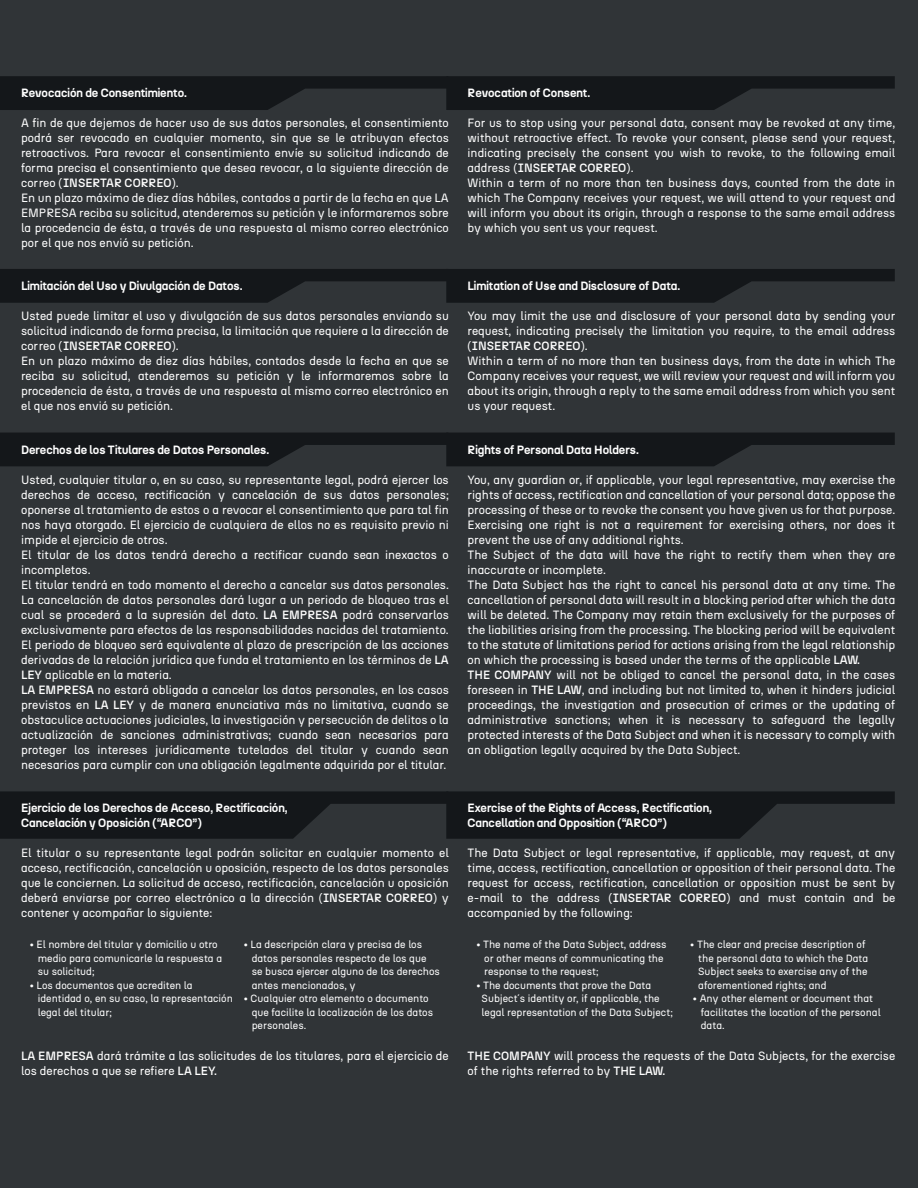
<style>
.page{position:relative;width:918px;height:1188px;background:#303437}
.page>*{position:absolute;margin:0;border:0;box-sizing:border-box;transform-origin:0 0}
.t1{font:12px/15px "N27";color:#fff}
.t2{font:700 12px/15px "N27";color:#fff}
.t3{font:10.5px/13.5px "N27";color:#fff}
.s1{font-weight:500}
</style>
<div class="page">
<svg style="left:0;top:76px;width:895px;height:34px"></svg>
<svg style="left:0;top:269px;width:895px;height:34px"></svg>
<svg style="left:0;top:433px;width:895px;height:33px"></svg>
<svg style="left:0;top:791px;width:895px;height:48px"></svg>
<p class="t2" style="left:21px;top:86px;width:167px">Revocación de Consentimiento.</p>
<p class="t1" style="left:21px;top:115px;width:429px">A fin de que dejemos de hacer uso de sus datos personales, el consentimiento podrá ser revocado en cualquier momento, sin que se le atribuyan efectos retroactivos. Para revocar el consentimiento envíe su solicitud indicando de forma precisa el consentimiento que desea revocar, a la siguiente dirección de correo (<span class="s1">INSERTAR CORREO</span>).<br>En un plazo máximo de diez días hábiles, contados a partir de la fecha en que LA EMPRESA reciba su solicitud, atenderemos su petición y le informaremos sobre la procedencia de ésta, a través de una respuesta al mismo correo electrónico por el que nos envió su petición.</p>
<p class="t2" style="left:21px;top:278px;width:223px">Limitación del Uso y Divulgación de Datos.</p>
<p class="t1" style="left:21px;top:308px;width:429px">Usted puede limitar el uso y divulgación de sus datos personales enviando su solicitud indicando de forma precisa, la limitación que requiere a la dirección de correo (<span class="s1">INSERTAR CORREO</span>).<br>En un plazo máximo de diez días hábiles, contados desde la fecha en que se reciba su solicitud, atenderemos su petición y le informaremos sobre la procedencia de ésta, a través de una respuesta al mismo correo electrónico en el que nos envió su petición.</p>
<p class="t2" style="left:21px;top:442px;width:250px">Derechos de los Titulares de Datos Personales.</p>
<p class="t1" style="left:21px;top:472px;width:429px">Usted, cualquier titular o, en su caso, su representante legal, podrá ejercer los derechos de acceso, rectificación y cancelación de sus datos personales; oponerse al tratamiento de estos o a revocar el consentimiento que para tal fin nos haya otorgado. El ejercicio de cualquiera de ellos no es requisito previo ni impide el ejercicio de otros.<br>El titular de los datos tendrá derecho a rectificar cuando sean inexactos o incompletos.<br>El titular tendrá en todo momento el derecho a cancelar sus datos personales.<br>La cancelación de datos personales dará lugar a un periodo de bloqueo tras el cual se procederá a la supresión del dato. <span class="s1">LA EMPRESA</span> podrá conservarlos exclusivamente para efectos de las responsabilidades nacidas del tratamiento.<br>El periodo de bloqueo será equivalente al plazo de prescripción de las acciones derivadas de la relación jurídica que funda el tratamiento en los términos de <span class="s1">LA LEY</span> aplicable en la materia.<br><span class="s1">LA EMPRESA</span> no estará obligada a cancelar los datos personales, en los casos previstos en <span class="s1">LA LEY</span> y de manera enunciativa más no limitativa, cuando se obstaculice actuaciones judiciales, la investigación y persecución de delitos o la actualización de sanciones administrativas; cuando sean necesarios para proteger los intereses jurídicamente tutelados del titular y cuando sean necesarios para cumplir con una obligación legalmente adquirida por el titular.</p>
<p class="t2" style="left:21px;top:801px;width:268px">Ejercicio de los Derechos de Acceso, Rectificación,<br>Cancelación y Oposición (“ARCO”)</p>
<p class="t1" style="left:21px;top:846px;width:429px;text-align:justify">El titular o su representante legal podrán solicitar en cualquier momento el acceso, rectificación, cancelación u oposición, respecto de los datos personales que le conciernen. La solicitud de acceso, rectificación, cancelación u oposición deberá enviarse por correo electrónico a la dirección (<span class="s1">INSERTAR CORREO</span>) y contener y acompañar lo siguiente:</p>
<p class="t3" style="left:38px;top:938px;width:186px;text-indent:-8px">• El nombre del titular y domicilio u otro medio para comunicarle la respuesta a su solicitud;</p>
<p class="t3" style="left:38px;top:978px;width:197px;text-indent:-8px">• Los documentos que acrediten la identidad o, en su caso, la representación legal del titular;</p>
<p class="t3" style="left:252px;top:938px;width:190px;text-indent:-8px">• La descripción clara y precisa de los datos personales respecto de los que se busca ejercer alguno de los derechos antes mencionados, y</p>
<p class="t3" style="left:252px;top:992px;width:183px;text-indent:-8px">• Cualquier otro elemento o documento que facilite la localización de los datos personales.</p>
<p class="t1" style="left:21px;top:1048px;width:429px"><span class="s1">LA EMPRESA</span> dará trámite a las solicitudes de los titulares, para el ejercicio de los derechos a que se refiere <span class="s1">LA LEY.</span></p>
<p class="t2" style="left:468px;top:86px;width:124px">Revocation of Consent.</p>
<p class="t1" style="left:468px;top:115px;width:429px">For us to stop using your personal data, consent may be revoked at any time, without retroactive effect. To revoke your consent, please send your request, indicating precisely the consent you wish to revoke, to the following email address (<span class="s1">INSERTAR CORREO</span>).<br>Within a term of no more than ten business days, counted from the date in which The Company receives your request, we will attend to your request and will inform you about its origin, through a response to the same email address by which you sent us your request.</p>
<p class="t2" style="left:468px;top:278px;width:214px">Limitation of Use and Disclosure of Data.</p>
<p class="t1" style="left:468px;top:308px;width:429px">You may limit the use and disclosure of your personal data by sending your request, indicating precisely the limitation you require, to the email address (<span class="s1">INSERTAR CORREO</span>).<br>Within a term of no more than ten business days, from the date in which The Company receives your request, we will review your request and will inform you about its origin, through a reply to the same email address from which you sent us your request.</p>
<p class="t2" style="left:468px;top:442px;width:173px">Rights of Personal Data Holders.</p>
<p class="t1" style="left:468px;top:472px;width:429px">You, any guardian or, if applicable, your legal representative, may exercise the rights of access, rectification and cancellation of your personal data; oppose the processing of these or to revoke the consent you have given us for that purpose.<br>Exercising one right is not a requirement for exercising others, nor does it prevent the use of any additional rights.<br>The Subject of the data will have the right to rectify them when they are inaccurate or incomplete.<br>The Data Subject has the right to cancel his personal data at any time. The cancellation of personal data will result in a blocking period after which the data will be deleted. The Company may retain them exclusively for the purposes of the liabilities arising from the processing. The blocking period will be equivalent to the statute of limitations period for actions arising from the legal relationship on which the processing is based under the terms of the applicable <span class="s1">LAW.<br>THE COMPANY</span> will not be obliged to cancel the personal data, in the cases foreseen in <span class="s1">THE LAW</span>, and including but not limited to, when it hinders judicial proceedings, the investigation and prosecution of crimes or the updating of administrative sanctions; when it is necessary to safeguard the legally protected interests of the Data Subject and when it is necessary to comply with an obligation legally acquired by the Data Subject.</p>
<p class="t2" style="left:468px;top:801px;width:246px">Exercise of the Rights of Access, Rectification,<br>Cancellation and Opposition (“ARCO”)</p>
<p class="t1" style="left:468px;top:846px;width:429px;text-align:justify">The Data Subject or legal representative, if applicable, may request, at any time, access, rectification, cancellation or opposition of their personal data. The request for access, rectification, cancellation or opposition must be sent by e-mail to the address (<span class="s1">INSERTAR CORREO</span>) and must contain and be accompanied by the following:</p>
<p class="t3" style="left:484px;top:938px;width:184px;text-indent:-8px">• The name of the Data Subject, address or other means of communicating the response to the request;</p>
<p class="t3" style="left:482px;top:978px;width:193px;text-indent:-5px">• The documents that prove the Data<br>Subject´s identity or, if applicable, the legal representation of the Data Subject;</p>
<p class="t3" style="left:698px;top:938px;width:172px;text-indent:-8px">• The clear and precise description of the personal data to which the Data Subject seeks to exercise any of the aforementioned rights; and</p>
<p class="t3" style="left:701px;top:992px;width:181px;text-indent:-8px">• Any other element or document that facilitates the location of the personal data.</p>
<p class="t1" style="left:468px;top:1048px;width:429px"><span class="s1">THE COMPANY</span> will process the requests of the Data Subjects, for the exercise of the rights referred to by <span class="s1">THE LAW.</span></p>
</div>
